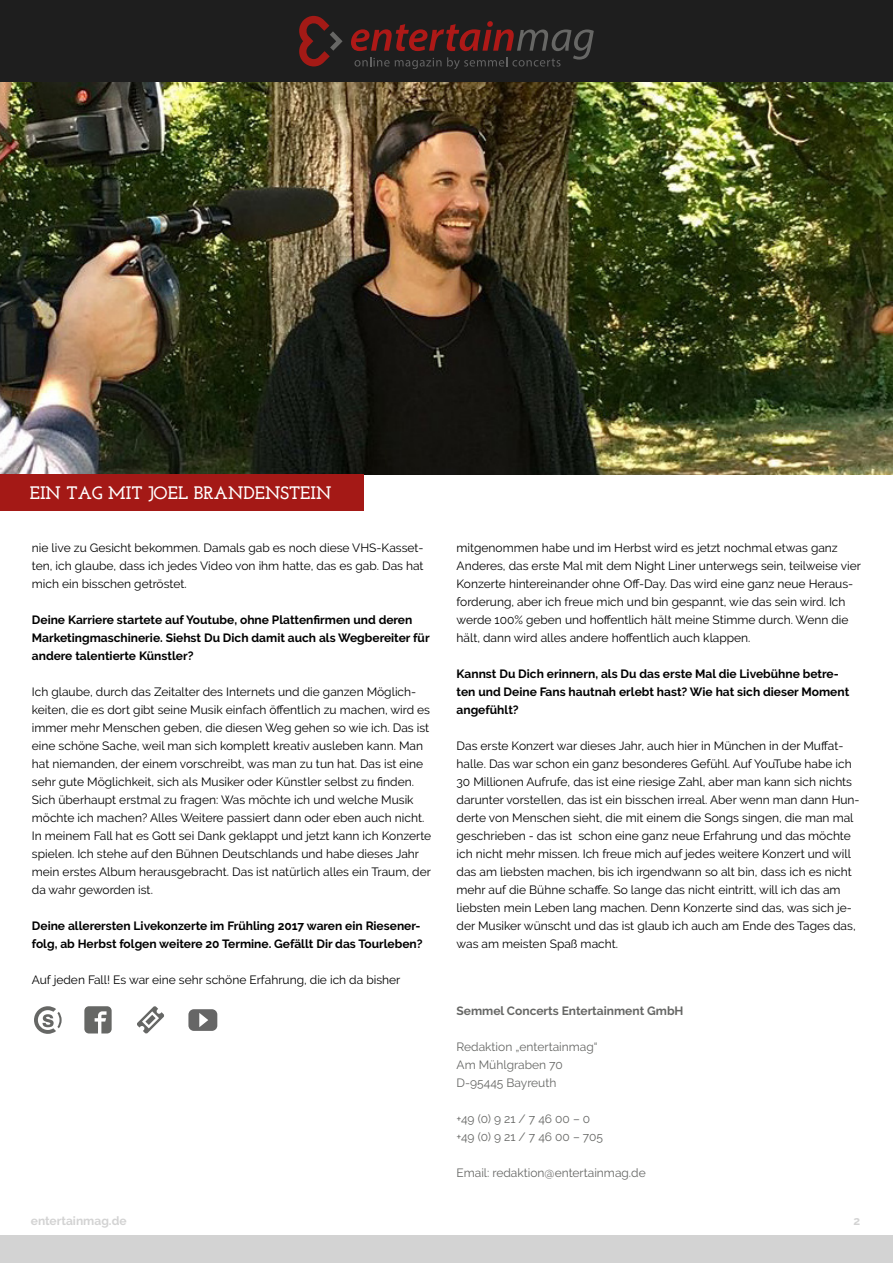
<style>
.page{position:relative;width:893px;height:1263px;background:#fff}
.page>*{position:absolute;margin:0;border:0;box-sizing:border-box;transform-origin:0 0}
.t1{font:700 18px "Josefin Slab";color:#fff}
.t2{font:12px/18px "Raleway";color:#000}
.t3{font:700 12px/18px "Raleway";color:#000}
.t4{font:12px/18px "Raleway";color:#666765}
.t5{font:700 12px "Raleway";color:#666765}
.t6{font:700 12px "Raleway";color:#d3d3d3}
</style>
<div class="page">
<div style="left:0;top:0;width:893px;height:83px;background:#1e1e1e"></div>
<div style="left:0;top:1235px;width:893px;height:28px;background:#d3d3d3"></div>
<svg style="left:299px;top:16px;width:44px;height:50px"></svg>
<svg style="left:351px;top:21px;width:243px;height:48px"></svg>
<img style="left:0;top:83px;width:893px;height:391px">
<div style="left:0;top:474px;width:364px;height:36px;background:#a41916"></div>
<svg style="left:34px;top:1006px;width:28px;height:28px"></svg>
<svg style="left:137px;top:1006px;width:27px;height:28px"></svg>
<svg style="left:84px;top:1006px;width:28px;height:27px"></svg>
<svg style="left:188px;top:1009px;width:29px;height:22px"></svg>
<h1 class="t1" style="left:30px;top:482px;width:303px">EIN TAG MIT JOEL BRANDENSTEIN</h1>
<p class="t2" style="left:32px;top:539px;width:393px;text-align:justify">nie live zu Gesicht bekommen. Damals gab es noch diese VHS-Kasset&shy;ten, ich glaube, dass ich jedes Video von ihm hatte, das es gab. Das hat mich ein bisschen getröstet.</p>
<p class="t3" style="left:32px;top:611px;width:399px">Deine Karriere startete auf Youtube, ohne Plattenfirmen und deren<br>Marketingmaschinerie. Siehst Du Dich damit auch als Wegbereiter für andere talentierte Künstler?</p>
<p class="t2" style="left:32px;top:683px;width:401px">Ich glaube, durch das Zeitalter des Internets und die ganzen Möglich&shy;keiten, die es dort gibt seine Musik einfach öffentlich zu machen, wird es immer mehr Menschen geben, die diesen Weg gehen so wie ich. Das ist eine schöne Sache, weil man sich komplett kreativ ausleben kann. Man hat niemanden, der einem vorschreibt, was man zu tun hat. Das ist eine sehr gute Möglichkeit, sich als Musiker oder Künstler selbst zu finden.<br>Sich überhaupt erstmal zu fragen: Was möchte ich und welche Musik möchte ich machen? Alles Weitere passiert dann oder eben auch nicht.<br>In meinem Fall hat es Gott sei Dank geklappt und jetzt kann ich Konzerte spielen. Ich stehe auf den Bühnen Deutschlands und habe dieses Jahr mein erstes Album herausgebracht. Das ist natürlich alles ein Traum, der da wahr geworden ist.</p>
<p class="t3" style="left:32px;top:917px;width:392px">Deine allerersten Livekonzerte im Frühling 2017 waren ein Riesener&shy;folg, ab Herbst folgen weitere 20 Termine. Gefällt Dir das Tourleben?</p>
<p class="t2" style="left:32px;top:971px;width:370px">Auf jeden Fall! Es war eine sehr schöne Erfahrung, die ich da bisher</p>
<p class="t2" style="left:457px;top:539px;width:406px">mitgenommen habe und im Herbst wird es jetzt nochmal etwas ganz Anderes, das erste Mal mit dem Night Liner unterwegs sein, teilweise vier Konzerte hintereinander ohne Off-Day. Das wird eine ganz neue Heraus&shy;forderung, aber ich freue mich und bin gespannt, wie das sein wird. Ich werde 100% geben und hoffentlich hält meine Stimme durch. Wenn die hält, dann wird alles andere hoffentlich auch klappen.</p>
<p class="t3" style="left:457px;top:665px;width:394px">Kannst Du Dich erinnern, als Du das erste Mal die Livebühne betre&shy;ten und Deine Fans hautnah erlebt hast? Wie hat sich dieser Moment angefühlt?</p>
<p class="t2" style="left:457px;top:737px;width:405px">Das erste Konzert war dieses Jahr, auch hier in München in der Muffat&shy;halle. Das war schon ein ganz besonderes Gefühl. Auf YouTube habe ich 30 Millionen Aufrufe, das ist eine riesige Zahl, aber man kann sich nichts darunter vorstellen, das ist ein bisschen irreal. Aber wenn man dann Hun&shy;derte von Menschen sieht, die mit einem die Songs singen, die man mal geschrieben - das ist schon eine ganz neue Erfahrung und das möchte ich nicht mehr missen. Ich freue mich auf jedes weitere Konzert und will das am liebsten machen, bis ich irgendwann so alt bin, dass ich es nicht mehr auf die Bühne schaffe. So lange das nicht eintritt, will ich das am liebsten mein Leben lang machen. Denn Konzerte sind das, was sich je&shy;der Musiker wünscht und das ist glaub ich auch am Ende des Tages das, was am meisten Spaß macht.</p>
<p class="t5" style="left:457px;top:1004px;width:228px">Semmel Concerts Entertainment GmbH</p>
<p class="t4" style="left:457px;top:1038px;width:143px">Redaktion „entertainmag“<br>Am Mühlgraben 70<br>D-95445 Bayreuth</p>
<p class="t4" style="left:457px;top:1110px;width:148px">+49 (0) 9 21 / 7 46 00 – 0 +49 (0) 9 21 / 7 46 00 – 705</p>
<p class="t4" style="left:457px;top:1164px;width:191px">Email: redaktion@entertainmag.de</p>
<p class="t6" style="left:31px;top:1214px;width:97px">entertainmag.de</p>
<p class="t6" style="left:854px;top:1214px;width:8px">2</p>
</div>
